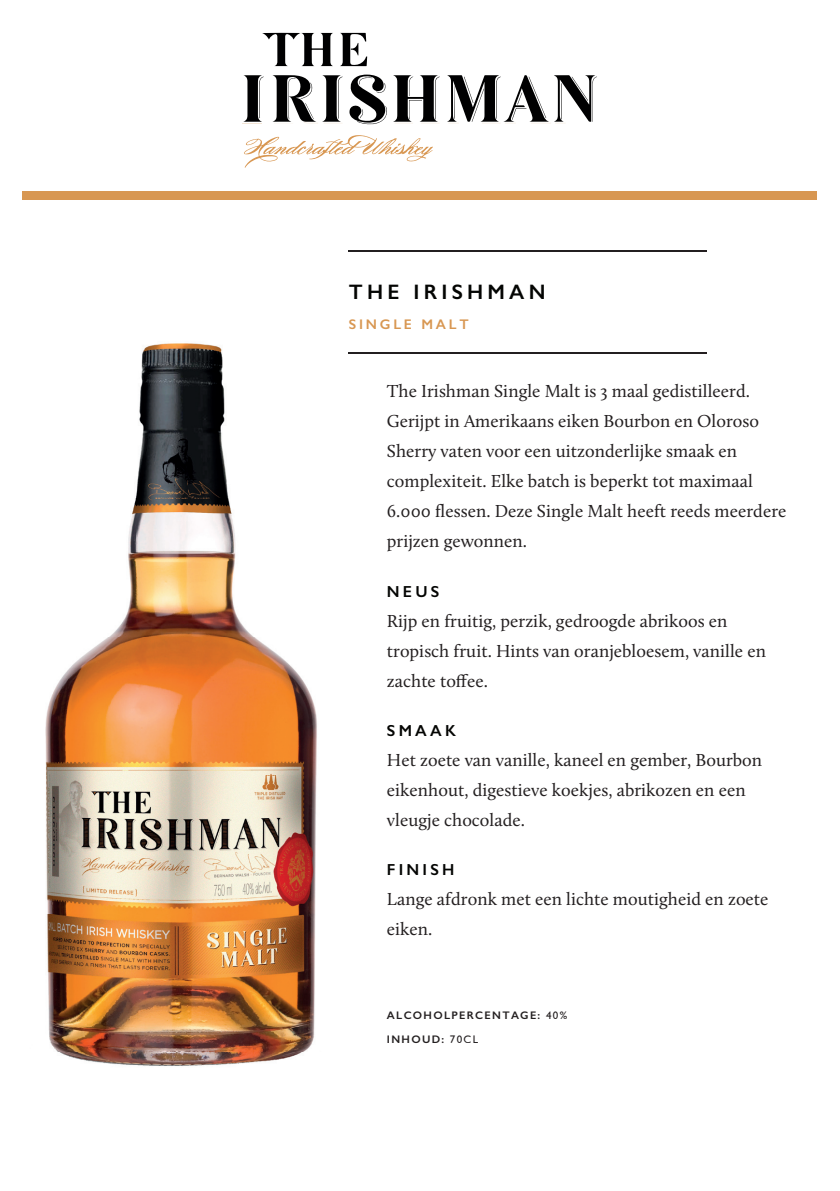
<style>
.page{position:relative;width:840px;height:1191px;background:#fff}
.page>*{position:absolute;margin:0;border:0;box-sizing:border-box;transform-origin:0 0}
.t1{font:600 21px "Gill Sans";letter-spacing:.2em;color:#040503}
.t2{font:18px/30px "Calluna";color:#231f20}
.t3{font:600 16px "Gill Sans";letter-spacing:.2em;color:#040503}
.t4{font:600 14px "Gill Sans";letter-spacing:.2em;color:#d89752}
.t5{font:600 11px/24px "Gill Sans";letter-spacing:.12em;color:#231f20}
.s1{font-weight:400}
</style>
<div class="page">
<img style="left:45px;top:251px;width:333px;height:815px">
<div style="left:23px;top:191px;width:793px;height:9px;background:#d89752"></div>
<hr style="left:348px;top:250px;width:358px;height:1px;background:#231f20">
<hr style="left:348px;top:352px;width:358px;height:2px;background:#231f20">
<svg style="left:262px;top:33px;width:71px;height:33px"></svg>
<svg style="left:340px;top:33px;width:27px;height:33px"></svg>
<svg style="left:243px;top:75px;width:20px;height:49px"></svg>
<svg style="left:393px;top:75px;width:46px;height:49px"></svg>
<svg style="left:272px;top:75px;width:70px;height:49px"></svg>
<svg style="left:447px;top:75px;width:149px;height:49px"></svg>
<svg style="left:349px;top:75px;width:38px;height:49px"></svg>
<svg style="left:244px;top:135px;width:189px;height:33px"></svg>
<p class="t1" style="left:348px;top:279px;width:198px">THE IRISHMAN</p>
<p class="t4" style="left:348px;top:315px;width:121px">SINGLE MALT</p>
<p class="t2" style="left:387px;top:376px;width:401px">The Irishman Single Malt is 3 maal gedistilleerd.<br>Gerijpt in Amerikaans eiken Bourbon en Oloroso Sherry vaten voor een uitzonderlijke smaak en complexiteit. Elke batch is beperkt tot maximaal 6.000 flessen. Deze Single Malt heeft reeds meerdere prijzen gewonnen.</p>
<p class="t3" style="left:387px;top:581px;width:54px">NEUS</p>
<p class="t2" style="left:387px;top:605px;width:380px">Rijp en fruitig, perzik, gedroogde abrikoos en tropisch fruit. Hints van oranjebloesem, vanille en zachte toffee.</p>
<p class="t3" style="left:387px;top:721px;width:70px">SMAAK</p>
<p class="t2" style="left:387px;top:744px;width:376px">Het zoete van vanille, kaneel en gember, Bourbon eikenhout, digestieve koekjes, abrikozen en een vleugje chocolade.</p>
<p class="t3" style="left:387px;top:860px;width:69px">FINISH</p>
<p class="t2" style="left:387px;top:884px;width:383px">Lange afdronk met een lichte moutigheid en zoete eiken.</p>
<p class="t5" style="left:387px;top:1003px;width:182px">ALCOHOLPERCENTAGE: <span class="s1">40%<br></span>INHOUD: <span class="s1">70CL</span></p>
</div>
